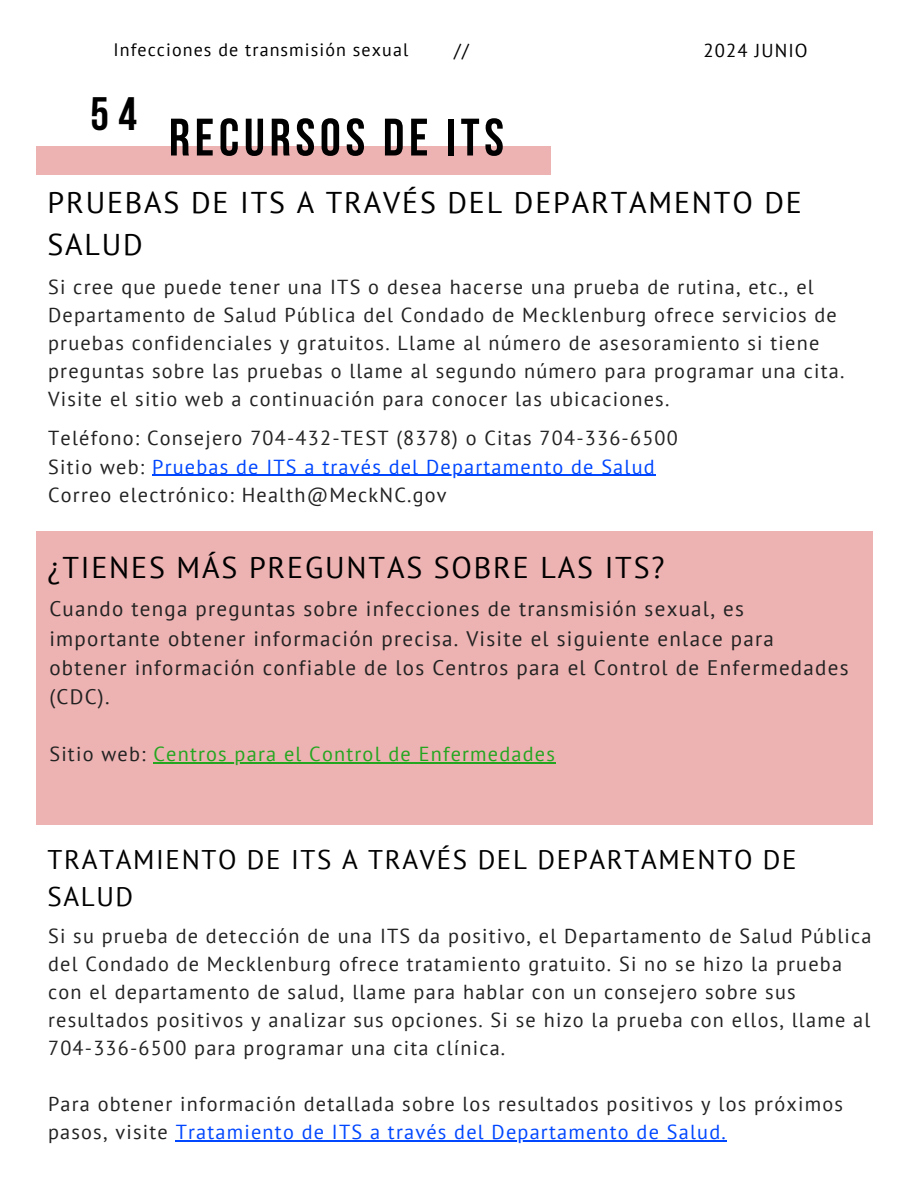
<style>
.page{position:relative;width:918px;height:1188px;background:#fff}
.page>*{position:absolute;margin:0;border:0;box-sizing:border-box;transform-origin:0 0}
.t1{font:700 52.65px "Bebas Neue";letter-spacing:.09em;color:#000}
.t2{font:700 46.65px "Bebas Neue";color:#000}
.t3{font:30px/41.7px "PT Sans";letter-spacing:.06em;color:#000}
.t4{font:27px/37.2px "PT Sans";letter-spacing:.06em;color:#000}
.t5{font:21px/29.2px "PT Sans";letter-spacing:.06em;color:#222}
.t6{font:20.25px/28.2px "PT Sans";letter-spacing:.06em;color:#222}
.t7{font:20.25px "PT Sans";letter-spacing:.06em;color:#24a620}
.t8{font:18.6px "PT Sans";letter-spacing:.06em;color:#000}
.t9{font:18px "PT Sans";letter-spacing:.06em;color:#000}
.s1{color:#0047ff}
.s2{color:#222}
</style>
<div class="page">
<div style="left:36px;top:146px;width:515px;height:28px;background:#edb2b2"></div>
<div style="left:36px;top:531px;width:837px;height:294px;background:#edb2b2"></div>
<hr style="left:152px;top:475px;width:504px;height:1px;background:#0047ff">
<hr style="left:176px;top:1141px;width:551px;height:1px;background:#0047ff">
<hr style="left:153px;top:763px;width:403px;height:1px;background:#24a620">
<p class="t9" style="left:113px;top:37px;width:296px">Infecciones de transmisión sexual</p>
<h1 class="t8" style="left:454px;top:38px;width:16px">//</h1>
<h5 class="t8" style="left:704px;top:38px;width:106px">2024 JUNIO</h5>
<p class="t2" style="left:91px;top:95px;width:48px">54</p>
<p class="t1" style="left:169px;top:116px;width:337px">RECURSOS DE ITS</p>
<p class="t3" style="left:48px;top:181px;width:756px">PRUEBAS DE ITS A TRAVÉS DEL DEPARTAMENTO DE<br>SALUD</p>
<h2 class="t6" style="left:48px;top:272px;width:798px">Si cree que puede tener una ITS o desea hacerse una prueba de rutina, etc., el Departamento de Salud Pública del Condado de Mecklenburg ofrece servicios de pruebas confidenciales y gratuitos. Llame al número de asesoramiento si tiene preguntas sobre las pruebas o llame al segundo número para programar una cita.<br>Visite el sitio web a continuación para conocer las ubicaciones.</h2>
<h4 class="t6" style="left:48px;top:424px;width:631px">Teléfono: Consejero 704-432-TEST (8378) o Citas 704-336-6500<br>Sitio web: <span class="s1">Pruebas de ITS a través del Departamento de Salud</span></h4>
<h4 class="t6" style="left:48px;top:480px;width:400px">Correo electrónico: Health@MeckNC.gov</h4>
<h4 class="t3" style="left:48px;top:546px;width:619px">¿TIENES MÁS PREGUNTAS SOBRE LAS ITS?</h4>
<h4 class="t5" style="left:49px;top:594px;width:801px">Cuando tenga preguntas sobre infecciones de transmisión sexual, es importante obtener información precisa. Visite el siguiente enlace para obtener información confiable de los Centros para el Control de Enfermedades (CDC).</h4>
<p class="t7" style="left:49px;top:741px;width:507px"><span class="s2">Sitio web:</span> Centros para el Control de Enfermedades</p>
<h4 class="t4" style="left:48px;top:840px;width:751px">TRATAMIENTO DE ITS A TRAVÉS DEL DEPARTAMENTO DE<br>SALUD</h4>
<h4 class="t6" style="left:48px;top:921px;width:825px">Si su prueba de detección de una ITS da positivo, el Departamento de Salud Pública del Condado de Mecklenburg ofrece tratamiento gratuito. Si no se hizo la prueba con el departamento de salud, llame para hablar con un consejero sobre sus resultados positivos y analizar sus opciones. Si se hizo la prueba con ellos, llame al 704-336-6500 para programar una cita clínica.</h4>
<h2 class="t6" style="left:48px;top:1090px;width:796px">Para obtener información detallada sobre los resultados positivos y los próximos pasos, visite <span class="s1">Tratamiento de ITS a través del Departamento de Salud.</span></h2>
</div>
